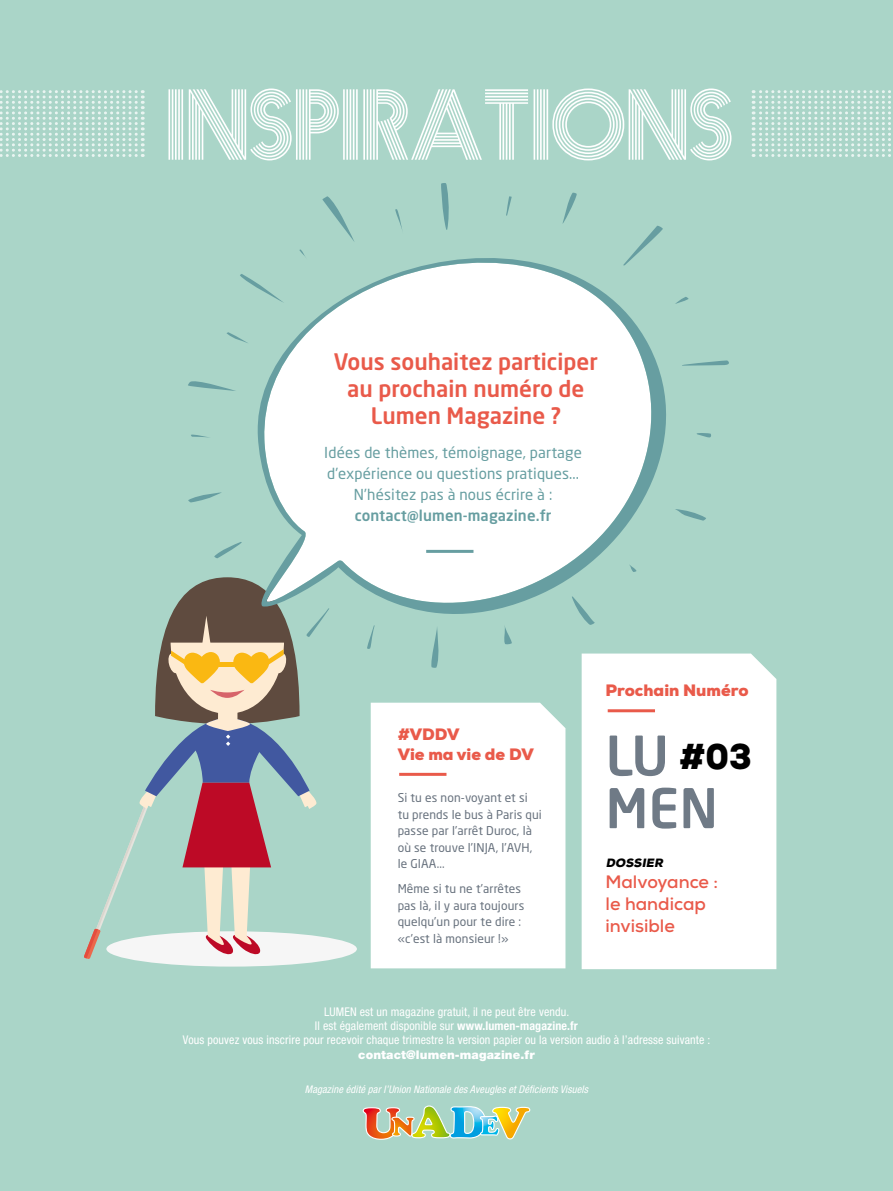
<style>
.page{position:relative;width:893px;height:1191px;background:#aad5c8}
.page>*{position:absolute;margin:0;border:0;box-sizing:border-box;transform-origin:0 0}
.t1{font:90px "Prisma";color:#fff}
.t2{font:500 54px/52.5px "Neo Sans";color:#6f7a86}
.t3{font:900 36px "Nexa";color:#000}
.t4{font:500 22.5px/27px "Neo Sans";color:#e95a4a;text-align:center}
.t5{font:700 18px/21.6px "Nexa";color:#e95a4a}
.t6{font:900 16.5px/19.8px "Nexa";color:#e95a4a}
.t7{font:15px/21px "Neo Sans";letter-spacing:.01em;color:#679ea1;text-align:center}
.t8{font:500 15px "Neo Sans";letter-spacing:.01em;color:#679ea1}
.t9{font:condensed 12px/14.4px "Helvetica Neue LT Std";letter-spacing:.01em;color:#fff;text-align:center}
.t10{font:12px/16.5px "Neo Sans";letter-spacing:.01em;color:#67717d}
.t11{font:900 12px "Helvetica Neue LT Std";letter-spacing:.01em;color:#fff}
.t12{font:italic 900 12px "Nexa";color:#000}
.t13{font:italic condensed 10.5px "Helvetica Neue LT Std";letter-spacing:.01em;color:#fff}
.s1{font-weight:700}
</style>
<div class="page">
<svg style="left:142px;top:90px;width:1px;height:67px"></svg>
<svg style="left:0;top:90px;width:136px;height:67px"></svg>
<div style="left:582px;top:653px;width:194px;height:316px;background:#fff"></div>
<hr style="left:608px;top:709px;width:47px;height:3px;background:#e95a4a">
<svg style="left:753px;top:90px;width:138px;height:67px"></svg>
<div style="left:106px;top:931px;width:251px;height:35px;background:#f6f6f6;border-radius:50%"></div>
<svg style="left:214px;top:542px;width:28px;height:17px"></svg>
<svg style="left:188px;top:492px;width:34px;height:11px"></svg>
<svg style="left:188px;top:381px;width:48px;height:10px"></svg>
<svg style="left:240px;top:274px;width:14px;height:12px"></svg>
<svg style="left:644px;top:225px;width:19px;height:16px"></svg>
<svg style="left:699px;top:360px;width:30px;height:6px"></svg>
<svg style="left:699px;top:515px;width:7px;height:6px"></svg>
<svg style="left:587px;top:622px;width:8px;height:3px"></svg>
<svg style="left:431px;top:627px;width:8px;height:41px"></svg>
<svg style="left:84px;top:577px;width:245px;height:382px"></svg>
<svg style="left:191px;top:434px;width:16px;height:3px"></svg>
<svg style="left:226px;top:332px;width:22px;height:11px"></svg>
<svg style="left:441px;top:183px;width:8px;height:47px"></svg>
<svg style="left:322px;top:196px;width:32px;height:45px"></svg>
<svg style="left:562px;top:192px;width:15px;height:32px"></svg>
<svg style="left:699px;top:433px;width:12px;height:5px"></svg>
<svg style="left:504px;top:626px;width:8px;height:19px"></svg>
<svg style="left:367px;top:625px;width:8px;height:24px"></svg>
<svg style="left:506px;top:196px;width:6px;height:20px"></svg>
<svg style="left:395px;top:209px;width:7px;height:20px"></svg>
<svg style="left:254px;top:241px;width:445px;height:381px;fill:#fff"></svg>
<hr style="left:426px;top:550px;width:47px;height:3px;background:#679ea1">
<div style="left:371px;top:702px;width:194px;height:266px;background:#fff"></div>
<hr style="left:399px;top:773px;width:47px;height:3px;background:#e95a4a">
<svg style="left:363px;top:1105px;width:167px;height:34px"></svg>
<h1 class="t1" style="left:163px;top:58px;width:569px">INSPIRATIONS</h1>
<h3 class="t4" style="left:334px;top:348px;width:265px">Vous souhaitez participer au prochain numéro de<br>Lumen Magazine ?</h3>
<p class="t7" style="left:324px;top:441px;width:259px">Idées de thèmes, témoignage, partage d’expérience ou questions pratiques...<br>N’hésitez pas à nous écrire à :</p>
<p class="t8" style="left:355px;top:506px;width:198px">contact@lumen-magazine.fr</p>
<h3 class="t6" style="left:398px;top:725px;width:138px">#VDDV<br>Vie ma vie de DV</h3>
<p class="t10" style="left:398px;top:789px;width:146px">Si tu es non-voyant et si tu prends le bus à Paris qui passe par l’arrêt Duroc, là où se trouve l’INJA, l’AVH, le GIAA...</p>
<p class="t10" style="left:398px;top:880px;width:128px">Même si tu ne t’arrêtes pas là, il y aura toujours quelqu’un pour te dire : «c’est là monsieur !»</p>
<h3 class="t6" style="left:606px;top:680px;width:145px">Prochain Numéro</h3>
<h2 class="t2" style="left:606px;top:728px;width:114px">LU<br>MEN</h2>
<p class="t12" style="left:606px;top:854px;width:62px">DOSSIER</p>
<h3 class="t5" style="left:606px;top:871px;width:114px">Malvoyance : le handicap invisible</h3>
<h3 class="t3" style="left:679px;top:733px;width:74px">#03</h3>
<p class="t9" style="left:183px;top:1004px;width:529px">LUMEN est un magazine gratuit, il ne peut être vendu.<br>Il est également disponible sur <span class="s1">www.lumen-magazine.fr<br></span>Vous pouvez vous inscrire pour recevoir chaque trimestre la version papier ou la version audio à l’adresse suivante :</p>
<p class="t11" style="left:358px;top:1047px;width:178px">contact@lumen-magazine.fr</p>
<p class="t13" style="left:305px;top:1083px;width:285px">Magazine édité par l’Union Nationale des Aveugles et Déficients Visuels</p>
</div>
